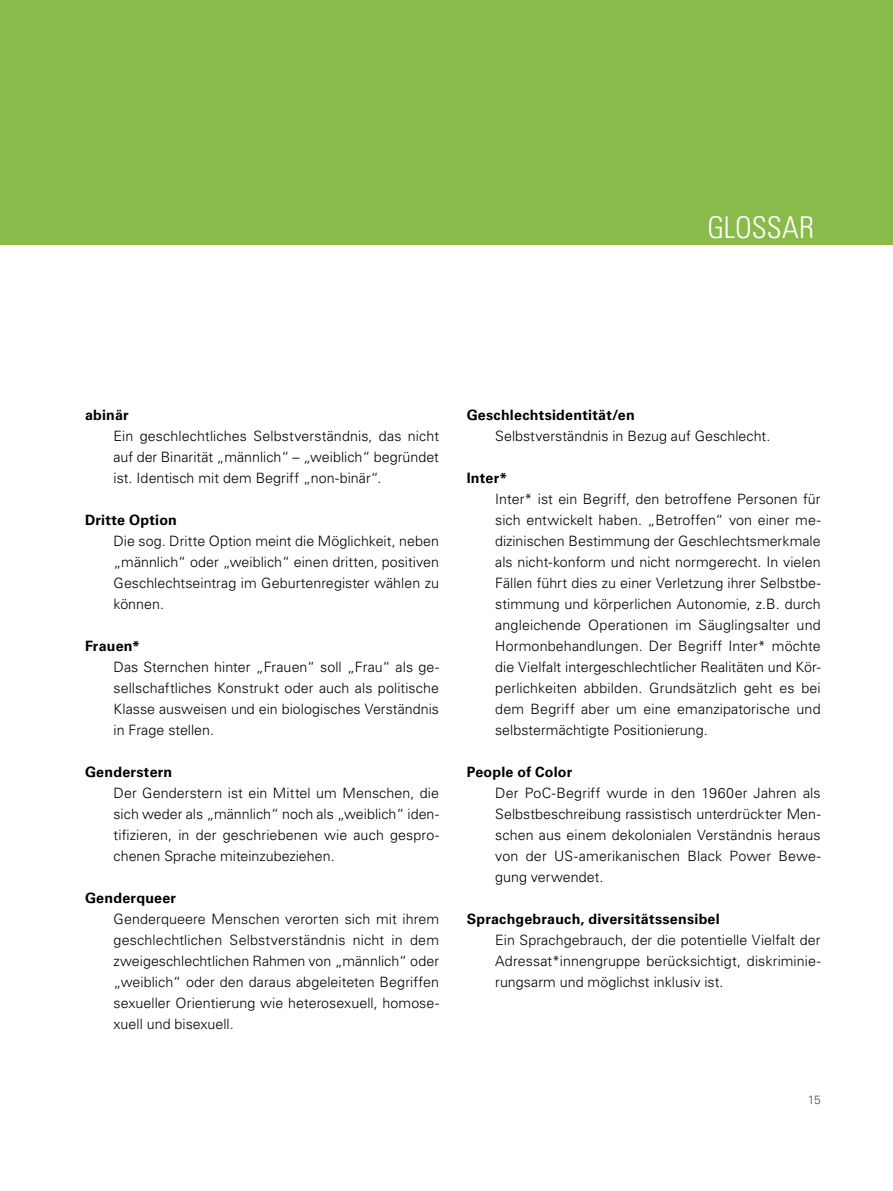
<style>
.page{position:relative;width:893px;height:1191px;background:#fff}
.page>*{position:absolute;margin:0;border:0;box-sizing:border-box;transform-origin:0 0}
.überschrift_grau{font:300 condensed 30px "Univers LT Std";color:#fff}
.t1{font:300 14.25px/21px "Univers LT Std";letter-spacing:.005em;color:#000}
.t2{font:300 12px "Univers LT Std";color:#4c4d55}
.s1{font-weight:700}
</style>
<div class="page">
<div style="left:0;top:0;width:893px;height:244px;background:#88bb49"></div>
<h1 class="überschrift_grau" style="left:707px;top:210px;width:108px">GLOSSAR</h1>
<p class="t1" style="left:114px;top:404px;width:327px;text-indent:-28px"><span class="s1">abinär<br></span>Ein geschlechtliches Selbstverständnis, das nicht auf der Binarität „männlich“ – „weiblich“ begründet ist. Identisch mit dem Begriff „non-binär“.</p>
<p class="t1" style="left:114px;top:509px;width:327px;text-indent:-28px"><span class="s1">Dritte Option<br></span>Die sog. Dritte Option meint die Möglichkeit, neben „männlich“ oder „weiblich“ einen dritten, positiven Geschlechtseintrag im Geburtenregister wählen zu können.</p>
<p class="t1" style="left:114px;top:635px;width:327px;text-indent:-28px"><span class="s1">Frauen*<br></span>Das Sternchen hinter „Frauen“ soll „Frau“ als ge&shy;sellschaftliches Konstrukt oder auch als politische Klasse ausweisen und ein biologisches Verständnis in Frage stellen.</p>
<p class="t1" style="left:114px;top:761px;width:327px;text-indent:-28px"><span class="s1">Genderstern<br></span>Der Genderstern ist ein Mittel um Menschen, die sich weder als „männlich“ noch als „weiblich“ iden&shy;tifizieren, in der geschriebenen wie auch gespro&shy;chenen Sprache miteinzubeziehen.</p>
<p class="t1" style="left:114px;top:887px;width:327px;text-indent:-28px"><span class="s1">Genderqueer<br></span>Genderqueere Menschen verorten sich mit ihrem geschlechtlichen Selbstverständnis nicht in dem zweigeschlechtlichen Rahmen von „männlich“ oder „weiblich“ oder den daraus abgeleiteten Begriffen sexueller Orientierung wie heterosexuell, homose&shy;xuell und bisexuell.</p>
<p class="t1" style="left:495px;top:404px;width:277px;text-indent:-28px"><span class="s1">Geschlechtsidentität/en<br></span>Selbstverständnis in Bezug auf Geschlecht.</p>
<p class="t1" style="left:495px;top:467px;width:327px;text-indent:-28px"><span class="s1">Inter*<br></span>Inter* ist ein Begriff, den betroffene Personen für sich entwickelt haben. „Betroffen“ von einer me&shy;dizinischen Bestimmung der Geschlechtsmerkmale als nicht-konform und nicht normgerecht. In vielen Fällen führt dies zu einer Verletzung ihrer Selbstbe&shy;stimmung und körperlichen Autonomie, z.B. durch angleichende Operationen im Säuglingsalter und Hormonbehandlungen. Der Begriff Inter* möchte die Vielfalt intergeschlechtlicher Realitäten und Kör&shy;perlichkeiten abbilden. Grundsätzlich geht es bei dem Begriff aber um eine emanzipatorische und selbstermächtigte Positionierung.</p>
<p class="t1" style="left:495px;top:762px;width:327px;text-indent:-28px"><span class="s1">People of Color<br></span>Der PoC-Begriff wurde in den 1960er Jahren als Selbstbeschreibung rassistisch unterdrückter Men&shy;schen aus einem dekolonialen Verständnis heraus von der US-amerikanischen Black Power Bewe&shy;gung verwendet.</p>
<p class="t1" style="left:495px;top:908px;width:327px;text-indent:-28px"><span class="s1">Sprachgebrauch, diversitätssensibel<br></span>Ein Sprachgebrauch, der die potentielle Vielfalt der Adressat*innengruppe berücksichtigt, diskriminie&shy;rungsarm und möglichst inklusiv ist.</p>
<p class="t2" style="left:808px;top:1092px;width:14px">15</p>
</div>
